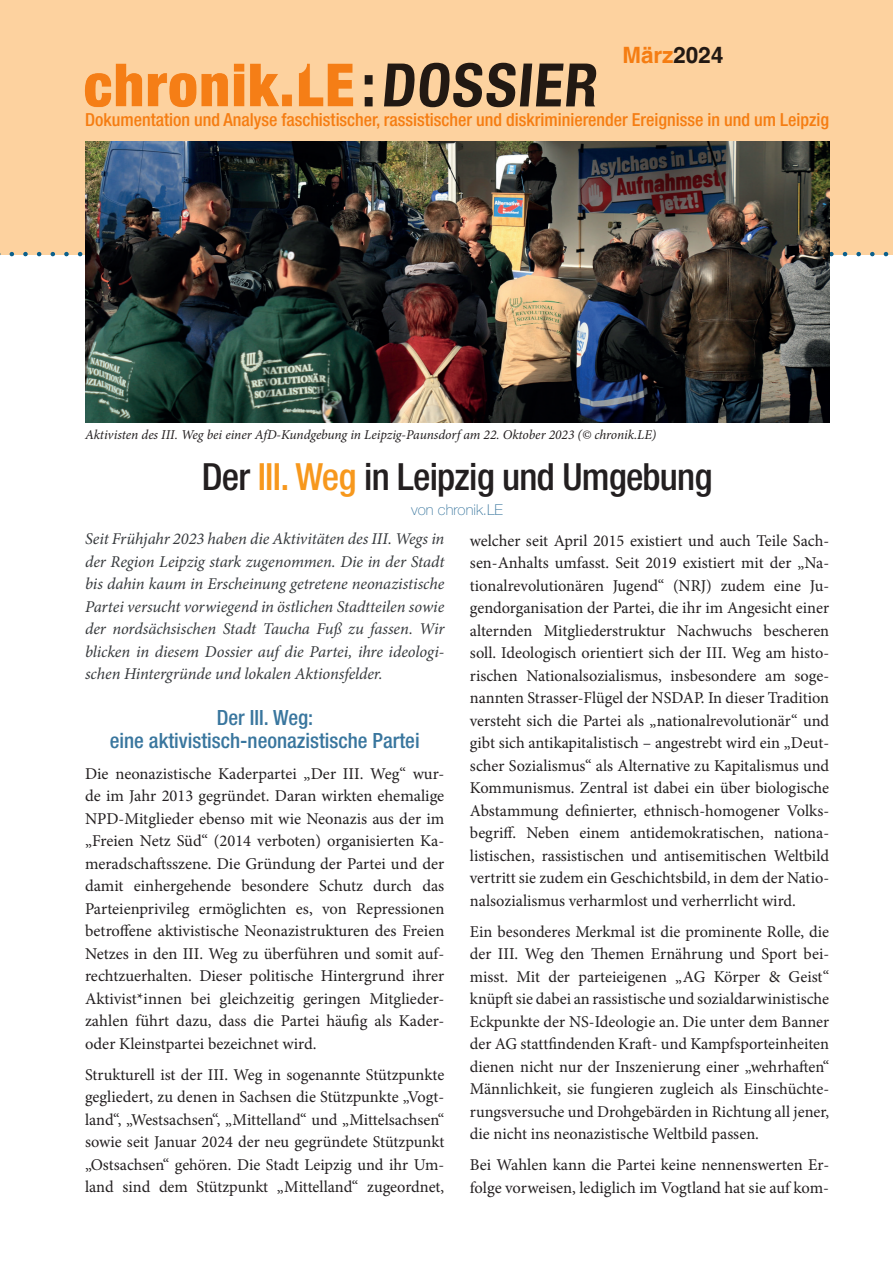
<style>
.page{position:relative;width:893px;height:1263px;background:#fff}
.page>*{position:absolute;margin:0;border:0;box-sizing:border-box;transform-origin:0 0}
.t1{font:700 condensed 60px "Helvetica Neue LT Std";color:#231f20}
.t2{font:500 condensed 37.5px "Helvetica Neue LT Std";letter-spacing:-.02em;color:#231f20}
.t3{font:700 22.5px "Helvetica CE";color:#f7981d}
.t4{font:500 condensed 21px/22.5px "Helvetica Neue LT Std";color:#39769e;text-align:center}
.t5{font:500 condensed 18px "Helvetica Neue LT Std";color:#f7981d}
.t6{font:16.5px/22.5px "Minion Pro";color:#231f20;text-align:justify}
.t7{font:italic 16.5px/22.5px "Minion Pro";letter-spacing:-.005em;color:#36393c;text-align:justify}
.t8{font:100 15px "Helvetica Neue LT Std";color:#39769e}
.t9{font:italic 13.5px "Minion Pro";letter-spacing:-.01em;color:#231f20}
.s1{color:#231f20}
.s2{color:#f7981d}
</style>
<div class="page">
<div style="left:0;top:0;width:893px;height:254px;background:#fdd29f"></div>
<svg style="left:0;top:252px;width:893px;height:4px"></svg>
<img style="left:85px;top:141px;width:744px;height:281px">
<h3 class="t3" style="left:622px;top:41px;width:102px">März<span class="s1">2024</span></h3>
<h1 class="t1" style="left:361px;top:49px;width:243px">: DOSSIER</h1>
<p class="t5" style="left:85px;top:108px;width:746px">Dokumentation und Analyse faschistischer, rassistischer und diskriminierender Ereignisse in und um Leipzig</p>
<p class="t9" style="left:85px;top:426px;width:573px">Aktivisten des III. Weg bei einer AfD-Kundgebung in Leipzig-Paunsdorf am 22. Oktober 2023 (© chronik.LE)</p>
<h2 class="t2" style="left:202px;top:454px;width:512px">Der <span class="s2">III. Weg</span> in Leipzig und Umgebung</h2>
<p class="t8" style="left:411px;top:501px;width:93px">von chronik.LE</p>
<p class="t7" style="left:85px;top:528px;width:361px">Seit Frühjahr 2023 haben die Aktivitäten des III. Wegs in der Region Leipzig stark zugenommen. Die in der Stadt bis dahin kaum in Erscheinung getretene neonazistische Partei versucht vorwiegend in östlichen Stadtteilen sowie der nordsächsischen Stadt Taucha Fuß zu fassen. Wir blicken in diesem Dossier auf die Partei, ihre ideologi&shy;schen Hintergründe und lokalen Aktionsfelder.</p>
<p class="t4" style="left:110px;top:706px;width:311px">Der III. Weg:<br>eine aktivistisch-neonazistische Partei</p>
<p class="t6" style="left:85px;top:762px;width:361px">Die neonazistische Kaderpartei „Der III. Weg“ wur&shy;de im Jahr 2013 gegründet. Daran wirkten ehemalige NPD-Mitglieder ebenso mit wie Neonazis aus der im „Freien Netz Süd“ (2014 verboten) organisierten Ka&shy;meradschaftsszene. Die Gründung der Partei und der damit einhergehende besondere Schutz durch das Parteienprivileg ermöglichten es, von Repressionen betroffene aktivistische Neonazistrukturen des Freien Netzes in den III. Weg zu überführen und somit auf&shy;rechtzuerhalten. Dieser politische Hintergrund ihrer Aktivist*innen bei gleichzeitig geringen Mitglieder&shy;zahlen führt dazu, dass die Partei häufig als Kader&shy;oder Kleinstpartei bezeichnet wird.</p>
<p class="t6" style="left:85px;top:1063px;width:361px">Strukturell ist der III. Weg in sogenannte Stützpunkte gegliedert, zu denen in Sachsen die Stützpunkte „Vogt&shy;land“, „Westsachsen“, „Mittelland“ und „Mittelsachsen“ sowie seit Januar 2024 der neu gegründete Stützpunkt „Ostsachsen“ gehören. Die Stadt Leipzig und ihr Um&shy;land sind dem Stützpunkt „Mittelland“ zugeordnet,</p>
<p class="t6" style="left:470px;top:529px;width:361px">welcher seit April 2015 existiert und auch Teile Sach&shy;sen-Anhalts umfasst. Seit 2019 existiert mit der „Na&shy;tionalrevolutionären Jugend“ (NRJ) zudem eine Ju&shy;gendorganisation der Partei, die ihr im Angesicht einer alternden Mitgliederstruktur Nachwuchs bescheren soll. Ideologisch orientiert sich der III. Weg am histo&shy;rischen Nationalsozialismus, insbesondere am soge&shy;nannten Strasser-Flügel der NSDAP. In dieser Tradition versteht sich die Partei als „nationalrevolutionär“ und gibt sich antikapitalistisch – angestrebt wird ein „Deut&shy;scher Sozialismus“ als Alternative zu Kapitalismus und Kommunismus. Zentral ist dabei ein über biologische Abstammung definierter, ethnisch-homogener Volks&shy;begriff. Neben einem antidemokratischen, nationa&shy;listischen, rassistischen und antisemitischen Weltbild vertritt sie zudem ein Geschichtsbild, in dem der Natio&shy;nalsozialismus verharmlost und verherrlicht wird.</p>
<p class="t6" style="left:470px;top:920px;width:361px">Ein besonderes Merkmal ist die prominente Rolle, die der III. Weg den Themen Ernährung und Sport bei&shy;misst. Mit der parteieigenen „AG Körper &amp; Geist“ knüpft sie dabei an rassistische und sozialdarwinistische Eckpunkte der NS-Ideologie an. Die unter dem Banner der AG stattfindenden Kraft- und Kampfsporteinheiten dienen nicht nur der Inszenierung einer „wehrhaften“ Männlichkeit, sie fungieren zugleich als Einschüchte&shy;rungsversuche und Drohgebärden in Richtung all jener, die nicht ins neonazistische Weltbild passen.</p>
<p class="t6" style="left:470px;top:1154px;width:361px">Bei Wahlen kann die Partei keine nennenswerten Er&shy;folge vorweisen, lediglich im Vogtland hat sie auf kom-</p>
</div>
